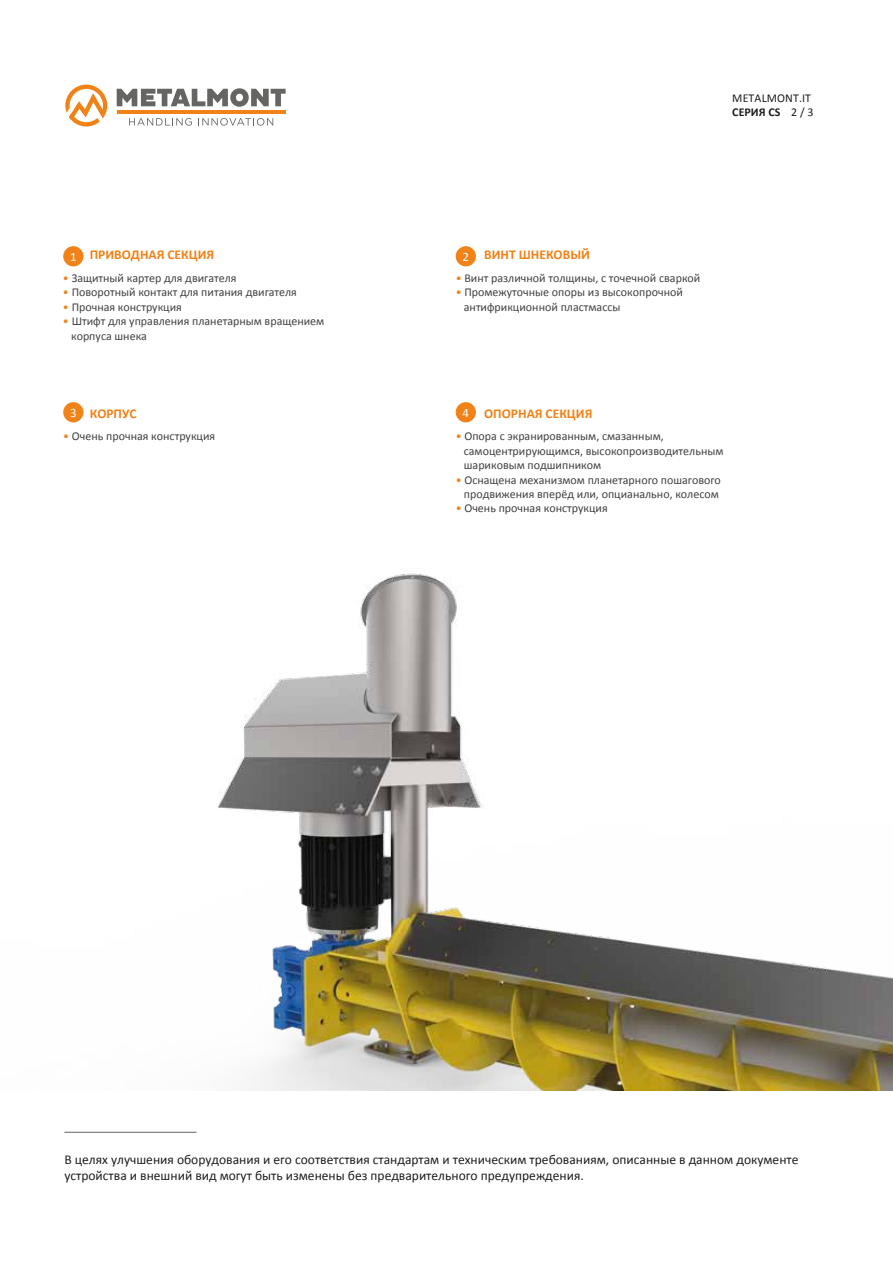
<style>
.page{position:relative;width:893px;height:1263px;background:#fff}
.page>*{position:absolute;margin:0;border:0;box-sizing:border-box;transform-origin:0 0}
.t1{font:13.5px/16.2px "Calibri";color:#1e1f1d}
.t2{font:700 13.5px "Calibri";color:#f08217}
.t3{font:12.9px "Calibri";color:#fff}
.t4{font:12px/14.4px "Calibri";color:#424141}
.t5{font:12px/14.4px "Calibri";letter-spacing:.01em;color:#1e1f1d}
.s1{font-weight:700}
.s2{color:#ea8622}
</style>
<div class="page">
<div style="left:63px;top:246px;width:20px;height:20px;background:#f08217;border-radius:50%"></div>
<div style="left:456px;top:246px;width:20px;height:20px;background:#f08217;border-radius:50%"></div>
<div style="left:63px;top:402px;width:20px;height:20px;background:#f08217;border-radius:50%"></div>
<div style="left:456px;top:402px;width:20px;height:20px;background:#f08217;border-radius:50%"></div>
<hr style="left:64px;top:1132px;width:133px;height:1px;background:#5f5f5e">
<svg style="left:117px;top:88px;width:169px;height:19px"></svg>
<hr style="left:117px;top:110px;width:169px;height:4px;background:#f08217">
<svg style="left:65px;top:85px;width:42px;height:42px"></svg>
<svg style="left:129px;top:118px;width:63px;height:8px"></svg>
<svg style="left:202px;top:118px;width:71px;height:8px"></svg>
<img style="left:218px;top:573px;width:675px;height:517px">
<p class="t5" style="left:732px;top:90px;width:83px">METALMONT.IT<br><span class="s1">СЕРИЯ CS</span> 2 / 3</p>
<p class="t2" style="left:484px;top:245px;width:107px">ВИНТ ШНЕКОВЫЙ</p>
<p class="t4" style="left:456px;top:270px;width:246px"><span class="s2">•</span> Винт различной толщины, с точечной сваркой</p>
<p class="t4" style="left:464px;top:285px;width:221px;text-indent:-8px"><span class="s2">•</span> Промежуточные опоры из высокопрочной антифрикционной пластмассы</p>
<p class="t2" style="left:90px;top:245px;width:126px">ПРИВОДНАЯ СЕКЦИЯ</p>
<p class="t4" style="left:63px;top:270px;width:175px"><span class="s2">•</span> Защитный картер для двигателя</p>
<p class="t4" style="left:63px;top:285px;width:235px"><span class="s2">•</span> Поворотный контакт для питания двигателя</p>
<p class="t4" style="left:63px;top:299px;width:120px"><span class="s2">•</span> Прочная конструкция</p>
<p class="t4" style="left:71px;top:314px;width:255px;text-indent:-8px"><span class="s2">•</span> Штифт для управления планетарным вращением корпуса шнека</p>
<p class="t3" style="left:70px;top:248px;width:8px">1</p>
<p class="t3" style="left:463px;top:248px;width:8px">2</p>
<p class="t3" style="left:70px;top:404px;width:8px">3</p>
<p class="t3" style="left:463px;top:404px;width:8px">4</p>
<p class="t2" style="left:90px;top:404px;width:48px">КОРПУС</p>
<p class="t4" style="left:63px;top:429px;width:154px"><span class="s2">•</span> Очень прочная конструкция</p>
<p class="t2" style="left:484px;top:404px;width:110px">ОПОРНАЯ СЕКЦИЯ</p>
<p class="t4" style="left:464px;top:429px;width:261px;text-indent:-8px"><span class="s2">•</span> Опора с экранированным, смазанным, самоцентрирующимся, высокопроизводительным шариковым подшипником</p>
<p class="t4" style="left:456px;top:472px;width:267px;text-align:center"><span class="s2">•</span> Оснащена механизмом планетарного пошагового продвижения вперёд или, опцианально, колесом</p>
<p class="t4" style="left:456px;top:501px;width:154px"><span class="s2">•</span> Очень прочная конструкция</p>
<p class="t1" style="left:64px;top:1151px;width:736px">В целях улучшения оборудования и его соответствия стандартам и техническим требованиям, описанные в данном документе устройства и внешний вид могут быть изменены без предварительного предупреждения.</p>
</div>
